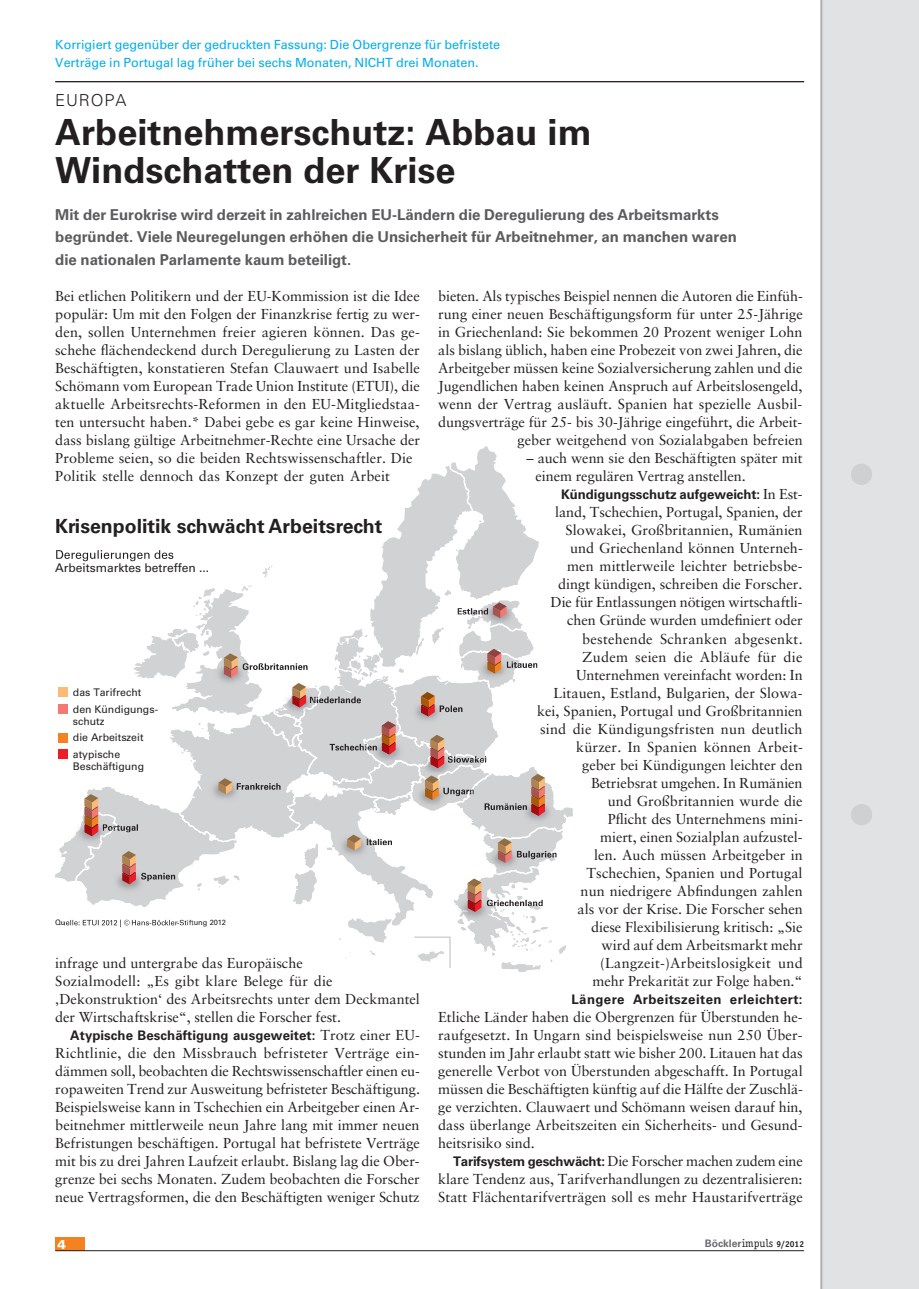
<style>
.page{position:relative;width:919px;height:1289px;background:#fff}
.page>*{position:absolute;margin:0;border:0;box-sizing:border-box;transform-origin:0 0}
.t1{font:700 36px/37.5px "Univers LT Std";color:#231f20}
.t2{font:700 19.5px "Univers LT Std";color:#231f20}
.t3{font:300 16.5px "Univers LT Std";letter-spacing:.05em;color:#231f20}
.t4{font:700 15px/22.5px "Univers LT Std";letter-spacing:-.005em;color:#5c5c5f}
.t5{font:14.4px/18px "Sabon LT";color:#231f20}
.t6{font:700 13.2px "Univers LT Std";letter-spacing:.005em;color:#231f20}
.t7{font:700 13.2px "Univers LT Std";letter-spacing:.03em;color:#231f20}
.t8{font:900 12.9px "Univers LT Std";color:#fff}
.t9{font:12.6px/18px "Univers LT Std";letter-spacing:-.005em;color:#00aeef}
.t10{font:12px "Univers LT Std";color:#231f20}
.t11{font:10.5px/16.5px "Univers LT Std";color:#231f20}
.t12{font:700 10.35px "Univers LT Std";color:#6c6d70}
.s1{font-family:"Sabon LT";font-weight:400;font-size:14.4px}
.s2{font-family:"Univers LT Std";font-weight:700;font-size:13.2px}
.s3{font-family:"Officina Serif LT";font-weight:400;font-size:11.25px;color:#231f20}
.s4{font-family:"Officina Serif LT";font-size:8.55px;color:#231f20}
</style>
<div class="page">
<div style="left:821px;top:0;width:85px;height:1288px;background:#e1e2e4"></div>
<hr style="left:821px;top:0;width:2px;height:1288px;background:#d1d2d4">
<hr style="left:820px;top:0;width:1px;height:1288px;background:#a8a9ad">
<div style="left:850px;top:463px;width:22px;height:22px;background:#cfd0d2;border-radius:50%"></div>
<div style="left:850px;top:804px;width:22px;height:21px;background:#cfd0d2;border-radius:50%"></div>
<div style="left:906px;top:0;width:12px;height:1288px;background:#e1e2e4"></div>
<div style="left:55px;top:1236px;width:30px;height:14px;background:#f58220"></div>
<hr style="left:55px;top:1250px;width:749px;height:1px;background:#231f20">
<hr style="left:55px;top:81px;width:749px;height:1px;background:#231f20">
<svg style="left:55px;top:446px;width:518px;height:526px"></svg>
<p class="t9" style="left:55px;top:35px;width:446px">Korrigiert gegenüber der gedruckten Fassung: Die Obergrenze für befristete<br>Verträge in Portugal lag früher bei sechs Monaten, NICHT drei Monaten.</p>
<p class="t3" style="left:55px;top:90px;width:73px">EUROPA</p>
<h1 class="t1" style="left:55px;top:114px;width:538px">Arbeitnehmerschutz: Abbau im<br>Windschatten der Krise</h1>
<p class="t4" style="left:55px;top:203px;width:683px">Mit der Eurokrise wird derzeit in zahlreichen EU-Ländern die Deregulierung des Arbeitsmarkts begründet. Viele Neuregelungen erhöhen die Unsicherheit für Arbeitnehmer, an manchen waren die nationalen Parlamente kaum beteiligt.</p>
<p class="t5" style="left:55px;top:287px;width:366px">Bei etlichen Politikern und der EU-Kommission ist die Idee populär: Um mit den Folgen der Finanzkrise fertig zu wer&shy;den, sollen Unternehmen freier agieren können. Das ge&shy;schehe flächendeckend durch Deregulierung zu Lasten der Beschäftigten, konstatieren Stefan Clauwaert und Isabelle Schömann vom European Trade Union Institute (ETUI), die aktuelle Arbeitsrechts-Reformen in den EU-Mitgliedstaa&shy;ten untersucht haben.* Dabei gebe es gar keine Hinweise, dass bislang gültige Arbeitnehmer-Rechte eine Ursache der Probleme seien, so die beiden Rechtswissenschaftler. Die Politik stelle dennoch das Konzept der guten Arbeit</p>
<h2 class="t2" style="left:55px;top:514px;width:329px">Krisenpolitik schwächt Arbeitsrecht</h2>
<p class="t10" style="left:55px;top:561px;width:156px">Arbeitsmarktes betreffen ...</p>
<p class="t11" style="left:73px;top:684px;width:87px">das Tarifrecht den Kündigungs-</p>
<p class="t11" style="left:73px;top:712px;width:72px">schutz<br>die Arbeitszeit atypische</p>
<p class="t11" style="left:73px;top:757px;width:73px">Beschäftigung</p>
<p class="t5" style="left:55px;top:953px;width:366px">infrage und untergrabe das Europäische<br>Sozialmodell: „Es gibt klare Belege für die ‚Dekonstruktion‘ des Arbeitsrechts unter dem Deckmantel der Wirtschaftskrise“, stellen die Forscher fest.</p>
<p class="t6" style="left:70px;top:1027px;width:351px">Atypische Beschäftigung ausgeweitet: <span class="s1">Trotz einer EU-</span></p>
<p class="t5" style="left:55px;top:1043px;width:366px;text-align:justify">Richtlinie, die den Missbrauch befristeter Verträge ein&shy;dämmen soll, beobachten die Rechtswissenschaftler einen eu&shy;ropaweiten Trend zur Ausweitung befristeter Beschäftigung.<br>Beispielsweise kann in Tschechien ein Arbeitgeber einen Ar&shy;beitnehmer mittlerweile neun Jahre lang mit immer neuen Befristungen beschäftigen. Portugal hat befristete Verträge mit bis zu drei Jahren Laufzeit erlaubt. Bislang lag die Ober&shy;grenze bei sechs Monaten. Zudem beobachten die Forscher neue Vertragsformen, die den Beschäftigten weniger Schutz</p>
<p class="t5" style="left:438px;top:287px;width:366px;text-align:right">bieten. Als typisches Beispiel nennen die Autoren die Einfüh&shy;rung einer neuen Beschäftigungsform für unter 25-Jährige in Griechenland: Sie bekommen 20 Prozent weniger Lohn als bislang üblich, haben eine Probezeit von zwei Jahren, die Arbeitgeber müssen keine Sozialversicherung zahlen und die Jugendlichen haben keinen Anspruch auf Arbeitslosengeld, wenn der Vertrag ausläuft. Spanien hat spezielle Ausbil&shy;dungsverträge für 25- bis 30-Jährige eingeführt, die Arbeit&shy;geber weitgehend von Sozialabgaben befreien</p>
<p class="t5" style="left:535px;top:449px;width:268px;text-indent:-9px">– auch wenn sie den Beschäftigten später mit einem regulären Vertrag anstellen.</p>
<p class="t6" style="left:561px;top:487px;width:243px">Kündigungsschutz aufgeweicht: <span class="s1">In Est-</span></p>
<p class="t5" style="left:537px;top:503px;width:267px;text-align:right">land, Tschechien, Portugal, Spanien, der Slowakei, Großbritannien, Rumänien<br>und Griechenland können Unterneh-<br>men mittlerweile leichter betriebsbe&shy;dingt kündigen, schreiben die Forscher.<br>Die für Entlassungen nötigen wirtschaftli&shy;chen Gründe wurden umdefiniert oder bestehende Schranken abgesenkt.<br>Zudem seien die Abläufe für die Unternehmen vereinfacht worden: In Litauen, Estland, Bulgarien, der Slowa&shy;kei, Spanien, Portugal und Großbritannien sind die Kündigungsfristen nun deutlich kürzer. In Spanien können Arbeit-<br>geber bei Kündigungen leichter den Betriebsrat umgehen. In Rumänien<br>und Großbritannien wurde die<br>Pflicht des Unternehmens mini-<br>miert, einen Sozialplan aufzustel-<br>len. Auch müssen Arbeitgeber in Tschechien, Spanien und Portugal<br>nun niedrigere Abfindungen zahlen<br>als vor der Krise. Die Forscher sehen<br>diese Flexibilisierung kritisch: „Sie<br>wird auf dem Arbeitsmarkt mehr (Langzeit-)Arbeitslosigkeit und<br>mehr Prekarität zur Folge haben.“</p>
<p class="t7" style="left:571px;top:991px;width:232px">Längere Arbeitszeiten erleichtert:</p>
<p class="t5" style="left:438px;top:1007px;width:366px;text-align:justify">Etliche Länder haben die Obergrenzen für Überstunden he&shy;raufgesetzt. In Ungarn sind beispielsweise nun 250 Über&shy;stunden im Jahr erlaubt statt wie bisher 200. Litauen hat das generelle Verbot von Überstunden abgeschafft. In Portugal müssen die Beschäftigten künftig auf die Hälfte der Zuschlä&shy;ge verzichten. Clauwaert und Schömann weisen darauf hin, dass überlange Arbeitszeiten ein Sicherheits- und Gesund&shy;heitsrisiko sind.</p>
<p class="t5" style="left:438px;top:1151px;width:366px;text-align:justify;text-indent:15px"><span class="s2">Tarifsystem geschwächt:</span> Die Forscher machen zudem eine klare Tendenz aus, Tarifverhandlungen zu dezentralisieren:<br>Statt Flächentarifverträgen soll es mehr Haustarifverträge</p>
<p class="t8" style="left:57px;top:1235px;width:10px">4</p>
<p class="t12" style="left:704px;top:1237px;width:101px">Böckler<span class="s3">impuls</span> <span class="s4">9/2012</span></p>
</div>
